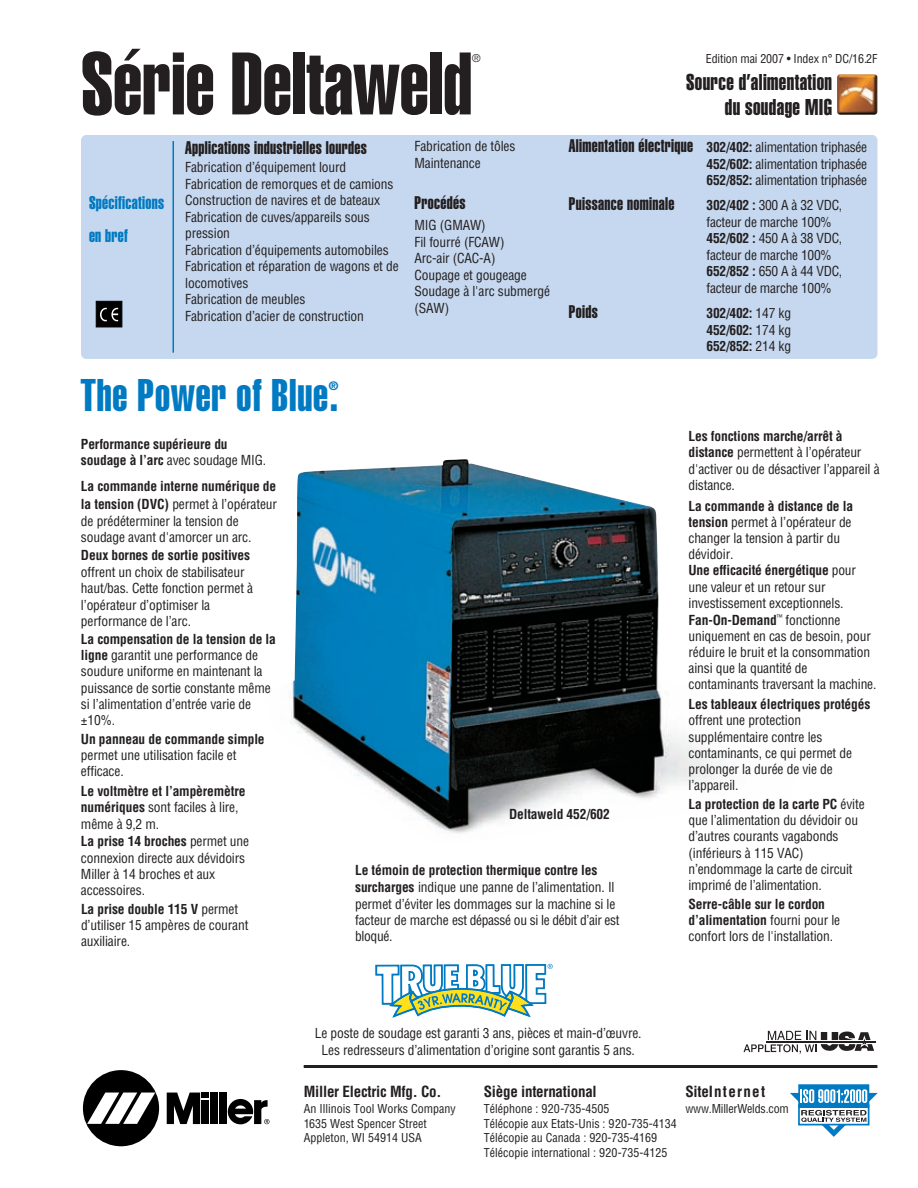
<style>
.page{position:relative;width:918px;height:1188px;background:#fff}
.page>*{position:absolute;margin:0;border:0;box-sizing:border-box;transform-origin:0 0}
.t1{font:87px "Helvetica Extra Compressed";color:#231f20}
.t2{font:45px "Helvetica Extra Compressed";letter-spacing:.02em;color:#007ac2}
.t3{font:22.5px/24.3px "Helvetica Extra Compressed";letter-spacing:.02em;color:#231f20;text-align:right}
.t4{font:18px "Helvetica Extra Compressed";letter-spacing:.02em;color:#231f20}
.t5{font:18px/33px "Helvetica Extra Compressed";letter-spacing:.02em;color:#007ac2}
.t6{font:700 condensed 15px "Helvetica";letter-spacing:-.015em;color:#231f20}
.t7{font:700 condensed 15px "Helvetica";letter-spacing:.085em;color:#231f20}
.t8{font:condensed 13.5px/16.2px "Helvetica";letter-spacing:-.01em;color:#231f20}
.t9{font:700 condensed 13.5px/16.2px "Helvetica";letter-spacing:-.01em;color:#231f20}
.t10{font:condensed 12px/14.4px "Helvetica";color:#231f20}
.t11{font:12px "Helvetica Extra Compressed";color:#007ac2}
.t12{font:condensed 10.5px "Helvetica";color:#231f20}
.s1{font-family:"Helvetica";font-weight:700;font-stretch:condensed;font-size:13.5px}
.s2{font-family:"Helvetica";font-stretch:condensed;font-size:13.5px}
.s3{font-weight:700}
.s4{font-weight:400}
</style>
<div class="page">
<img style="left:289px;top:459px;width:436px;height:375px">
<div style="left:81px;top:135px;width:797px;height:224px;background:#c6d8ef;border-radius:5px"></div>
<hr style="left:173px;top:141px;width:1px;height:212px;background:#007ac2">
<svg style="left:375px;top:963px;width:178px;height:55px"></svg>
<img style="left:837px;top:74px;width:40px;height:41px">
<div style="left:83px;top:1070px;width:76px;height:76px;background:#000;border-radius:50%"></div>
<svg style="left:87px;top:1093px;width:68px;height:31px"></svg>
<div style="left:211px;top:1093px;width:7px;height:31px;background:#000"></div>
<div style="left:220px;top:1093px;width:7px;height:31px;background:#000"></div>
<svg style="left:167px;top:1093px;width:42px;height:31px"></svg>
<svg style="left:228px;top:1099px;width:42px;height:25px"></svg>
<hr style="left:304px;top:1065px;width:573px;height:3px;background:#231f20">
<div style="left:799px;top:1085px;width:70px;height:22px;background:#007ac2"></div>
<div style="left:798px;top:1084px;width:71px;height:24px;border:1px solid #007ac2"></div>
<svg style="left:790px;top:1089px;width:88px;height:48px"></svg>
<hr style="left:766px;top:1041px;width:110px;height:2px;background:#231f20">
<svg style="left:744px;top:1031px;width:130px;height:23px"></svg>
<div style="left:96px;top:301px;width:26px;height:26px;background:#000;border:1px solid #000"></div>
<svg style="left:100px;top:308px;width:18px;height:13px"></svg>
<h1 class="t1" style="left:81px;top:52px;width:393px">Série Deltaweld</h1>
<p class="t12" style="left:472px;top:54px;width:10px">®</p>
<h3 class="t5" style="left:89px;top:187px;width:77px">Spécifications en bref</h3>
<h3 class="t4" style="left:185px;top:141px;width:183px">Applications industrielles lourdes</h3>
<p class="t8" style="left:185px;top:160px;width:215px">Fabrication d’équipement lourd<br>Fabrication de remorques et de camions<br>Construction de navires et de bateaux<br>Fabrication de cuves/appareils sous pression<br>Fabrication d’équipements automobiles<br>Fabrication et réparation de wagons et de locomotives<br>Fabrication de meubles<br>Fabrication d’acier de construction</p>
<p class="t8" style="left:415px;top:139px;width:102px">Fabrication de tôles<br>Maintenance</p>
<h3 class="t4" style="left:415px;top:197px;width:52px">Procédés</h3>
<p class="t8" style="left:415px;top:218px;width:137px">MIG (GMAW)<br>Fil fourré (FCAW)<br>Arc-air (CAC-A)<br>Coupage et gougeage<br>Soudage à l'arc submergé (SAW)</p>
<h2 class="t2" style="left:81px;top:379px;width:259px">The Power of Blue.</h2>
<p class="t11" style="left:329px;top:382px;width:11px">®</p>
<p class="t10" style="left:706px;top:52px;width:173px">Edition mai 2007 • Index n° DC/16.2F</p>
<h3 class="t3" style="left:686px;top:72px;width:148px">Source d’alimentation du soudage MIG</h3>
<h3 class="t4" style="left:569px;top:139px;width:300px">Alimentation électrique <span class="s1">302/402:</span> <span class="s2">alimentation triphasée</span></h3>
<p class="t8" style="left:707px;top:157px;width:162px"><span class="s3">452/602:</span> alimentation triphasée<br><span class="s3">652/852:</span> alimentation triphasée</p>
<h3 class="t4" style="left:569px;top:198px;width:107px">Puissance nominale</h3>
<p class="t8" style="left:707px;top:198px;width:137px"><span class="s3">302/402 :</span> 300 A à 32 VDC, facteur de marche 100%<br><span class="s3">452/602 :</span> 450 A à 38 VDC, facteur de marche 100%<br><span class="s3">652/852 :</span> 650 A à 44 VDC, facteur de marche 100%</p>
<h3 class="t4" style="left:569px;top:305px;width:30px">Poids</h3>
<p class="t9" style="left:707px;top:306px;width:86px;text-align:justify">302/402: <span class="s4">147 kg </span>452/602: <span class="s4">174 kg </span>652/852: <span class="s4">214 kg</span></p>
<p class="t9" style="left:81px;top:437px;width:187px">Performance supérieure du soudage à l’arc <span class="s4">avec soudage MIG.</span></p>
<p class="t8" style="left:81px;top:479px;width:198px;line-height:16.8px"><span class="s3">La commande interne numérique de la tension (DVC)</span> permet à l’opérateur de prédéterminer la tension de soudage avant d'amorcer un arc.</p>
<p class="t9" style="left:81px;top:548px;width:171px">Deux bornes de sortie positives</p>
<p class="t8" style="left:81px;top:565px;width:174px">offrent un choix de stabilisateur haut/bas. Cette fonction permet à l’opérateur d’optimiser la performance de l’arc.</p>
<p class="t8" style="left:81px;top:632px;width:196px"><span class="s3">La compensation de la tension de la ligne</span> garantit une performance de soudure uniforme en maintenant la puissance de sortie constante même si l’alimentation d’entrée varie de ±10%.</p>
<p class="t9" style="left:81px;top:732px;width:185px">Un panneau de commande simple</p>
<p class="t8" style="left:81px;top:748px;width:157px">permet une utilisation facile et efficace.</p>
<p class="t9" style="left:81px;top:784px;width:166px">Le voltmètre et l’ampèremètre numériques <span class="s4">sont faciles à lire, même à 9,2 m.</span></p>
<p class="t8" style="left:81px;top:835px;width:170px"><span class="s3">La prise 14 broches</span> permet une connexion directe aux dévidoirs<br>Miller à 14 broches et aux accessoires.</p>
<p class="t8" style="left:81px;top:902px;width:169px"><span class="s3">La prise double 115 V</span> permet d’utiliser 15 ampères de courant auxiliaire.</p>
<p class="t9" style="left:509px;top:807px;width:102px">Deltaweld 452/602</p>
<p class="t8" style="left:355px;top:863px;width:266px;line-height:16.6px"><span class="s3">Le témoin de protection thermique contre les surcharges</span> indique une panne de l’alimentation. Il permet d’éviter les dommages sur la machine si le facteur de marche est dépassé ou si le débit d’air est bloqué.</p>
<p class="t8" style="left:689px;top:429px;width:193px"><span class="s3">Les fonctions marche/arrêt à distance</span> permettent à l’opérateur d'activer ou de désactiver l’appareil à distance.</p>
<p class="t8" style="left:689px;top:499px;width:166px"><span class="s3">La commande à distance de la tension</span> permet à l’opérateur de changer la tension à partir du dévidoir.</p>
<p class="t8" style="left:688px;top:563px;width:190px"><span class="s3">Une efficacité énergétique</span> pour une valeur et un retour sur investissement exceptionnels.<br><span class="s3">Fan-On-Demand</span><sup>™</sup> fonctionne uniquement en cas de besoin, pour réduire le bruit et la consommation ainsi que la quantité de contaminants traversant la machine.</p>
<p class="t9" style="left:689px;top:697px;width:183px">Les tableaux électriques protégés</p>
<p class="t8" style="left:689px;top:714px;width:165px">offrent une protection supplémentaire contre les contaminants, ce qui permet de prolonger la durée de vie de l’appareil.</p>
<p class="t8" style="left:689px;top:797px;width:178px"><span class="s3">La protection de la carte PC</span> évite que l’alimentation du dévidoir ou d’autres courants vagabonds (inférieurs à 115 VAC) n’endommage la carte de circuit imprimé de l’alimentation.</p>
<p class="t8" style="left:689px;top:897px;width:153px"><span class="s3">Serre-câble sur le cordon d’alimentation</span> fourni pour le confort lors de l'installation.</p>
<p class="t8" style="left:315px;top:1026px;width:328px;text-align:center">Le poste de soudage est garanti 3 ans, pièces et main-d’œuvre.<br>Les redresseurs d’alimentation d’origine sont garantis 5 ans.</p>
<p class="t6" style="left:304px;top:1085px;width:139px">Miller Electric Mfg. Co.</p>
<p class="t10" style="left:304px;top:1103px;width:153px">An Illinois Tool Works Company<br>1635 West Spencer Street<br>Appleton, WI 54914 USA</p>
<p class="t6" style="left:484px;top:1085px;width:115px">Siège international</p>
<p class="t10" style="left:484px;top:1103px;width:195px">Téléphone : 920-735-4505<br>Télécopie aux Etats-Unis : 920-735-4134<br>Télécopie au Canada : 920-735-4169<br>Télécopie international : 920-735-4125</p>
<p class="t7" style="left:685px;top:1085px;width:81px">SiteInternet</p>
<p class="t10" style="left:685px;top:1103px;width:105px">www.MillerWelds.com</p>
</div>
